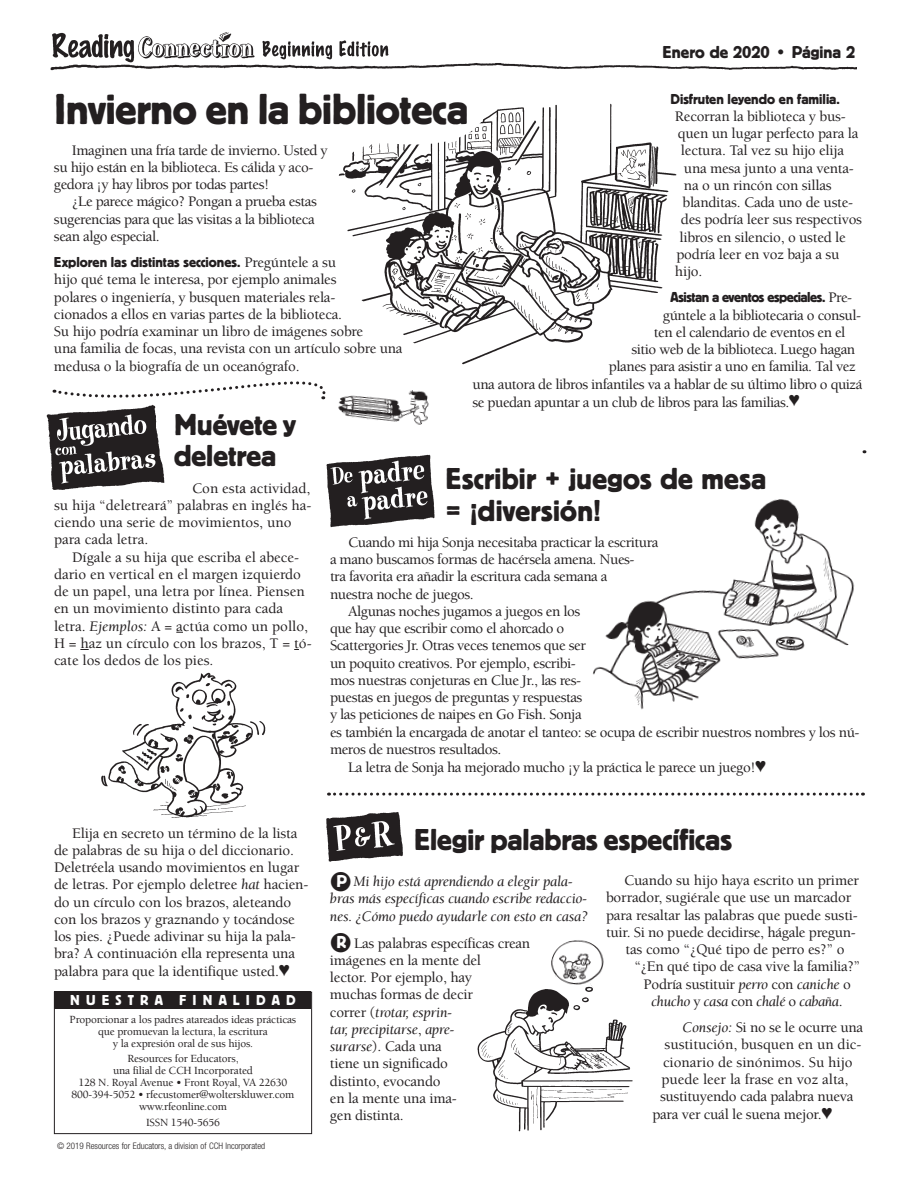
<style>
.page{position:relative;width:918px;height:1188px;background:#fff}
.page>*{position:absolute;margin:0;border:0;box-sizing:border-box;transform-origin:0 0}
.t1{font:45px "Platz";letter-spacing:-.005em;color:#231f20}
.t2{font:31.5px/31.5px "Platz";letter-spacing:.005em;color:#231f20}
.t3{font:18px "Platz";color:#231f20}
.t4{font:500 15px/17.2px "Berkeley Std";letter-spacing:-.015em;color:#231f20}
.t5{font:italic 15px/17.2px "Berkeley Std";letter-spacing:-.015em;color:#231f20}
.t6{font:15px "Platz";color:#231f20}
.t7{font:15px "Platz";letter-spacing:-.03em;color:#231f20}
.t8{font:15px "Platz";letter-spacing:.41em;color:#fff}
.t9{font:500 11.25px/12px "Berkeley Std";letter-spacing:-.015em;color:#231f20;text-align:center}
.t10{font:300 condensed 9px "Helvetica Neue";color:#231f20}
.s1{font-family:"Berkeley Std";font-weight:500}
.s2{font-weight:400;font-style:italic}
.s3{font-weight:500;font-style:normal}
.s4{font-family:"Platz";font-style:normal;font-size:18px;color:#fff}
.s5{font-family:"Platz";font-weight:400;font-size:18px;color:#fff}
</style>
<div class="page">
<svg style="left:328px;top:793px;width:535px;height:3px"></svg>
<img style="left:50px;top:63px;width:807px;height:8px">
<img style="left:53px;top:33px;width:336px;height:30px">
<svg style="left:52px;top:381px;width:274px;height:19px"></svg>
<img style="left:46px;top:404px;width:119px;height:86px">
<img style="left:326px;top:454px;width:109px;height:74px">
<img style="left:338px;top:390px;width:91px;height:35px">
<img style="left:338px;top:103px;width:339px;height:262px">
<img style="left:101px;top:672px;width:165px;height:146px">
<img style="left:593px;top:499px;width:262px;height:211px">
<div style="left:54px;top:992px;width:258px;height:142px;border:1px solid #231f20"></div>
<div style="left:55px;top:992px;width:256px;height:17px;background:#231f20"></div>
<img style="left:326px;top:812px;width:77px;height:50px">
<img style="left:477px;top:987px;width:156px;height:145px">
<img style="left:551px;top:940px;width:53px;height:47px">
<h2 class="t1" style="left:54px;top:84px;width:416px">Invierno en la biblioteca</h2>
<p class="t4" style="left:72px;top:142px;width:257px">Imaginen una fría tarde de invierno. Usted y</p>
<h1 class="t3" style="left:663px;top:42px;width:194px">Enero de 2020 • Página 2</h1>
<p class="t6" style="left:670px;top:90px;width:171px">Disfruten leyendo en familia.</p>
<p class="t4" style="left:675px;top:108px;width:185px">Recorran la biblioteca y bus&shy;quen un lugar perfecto para la</p>
<p class="t4" style="left:681px;top:142px;width:165px">lectura. Tal vez su hijo elija</p>
<p class="t4" style="left:54px;top:159px;width:261px">su hijo están en la biblioteca. Es cálida y aco-</p>
<p class="t4" style="left:684px;top:159px;width:171px">una mesa junto a una venta-</p>
<p class="t4" style="left:54px;top:176px;width:217px">gedora ¡y hay libros por todas partes!</p>
<p class="t4" style="left:684px;top:177px;width:149px">na o un rincón con sillas</p>
<p class="t4" style="left:72px;top:193px;width:246px">¿Le parece mágico? Pongan a prueba estas</p>
<p class="t4" style="left:682px;top:194px;width:172px">blanditas. Cada uno de uste-</p>
<p class="t4" style="left:54px;top:211px;width:262px">sugerencias para que las visitas a la biblioteca</p>
<p class="t4" style="left:681px;top:211px;width:183px">des podría leer sus respectivos</p>
<p class="t4" style="left:54px;top:228px;width:107px">sean algo especial.</p>
<p class="t4" style="left:676px;top:228px;width:171px">libros en silencio, o usted le podría leer en voz baja a su</p>
<p class="t6" style="left:54px;top:254px;width:284px">Exploren las distintas secciones. <span class="s1">Pregúntele a su</span></p>
<p class="t4" style="left:675px;top:263px;width:29px">hijo.</p>
<p class="t4" style="left:54px;top:271px;width:284px">hijo qué tema le interesa, por ejemplo animales polares o ingeniería, y busquen materiales rela-</p>
<p class="t7" style="left:670px;top:289px;width:183px">Asistan a eventos especiales. <span class="s1">Pre-</span></p>
<p class="t4" style="left:54px;top:306px;width:290px">cionados a ellos en varias partes de la biblioteca.</p>
<p class="t4" style="left:663px;top:306px;width:200px">gúntele a la bibliotecaria o consul-</p>
<p class="t4" style="left:54px;top:323px;width:311px">Su hijo podría examinar un libro de imágenes sobre</p>
<p class="t4" style="left:654px;top:324px;width:193px">ten el calendario de eventos en el</p>
<p class="t4" style="left:54px;top:340px;width:350px">una familia de focas, una revista con un artículo sobre una</p>
<p class="t4" style="left:631px;top:341px;width:225px">sitio web de la biblioteca. Luego hagan</p>
<p class="t4" style="left:54px;top:358px;width:247px">medusa o la biografía de un oceanógrafo.</p>
<p class="t4" style="left:609px;top:358px;width:248px">planes para asistir a uno en familia. Tal vez</p>
<h2 class="t2" style="left:174px;top:409px;width:124px">Muévete y deletrea</h2>
<p class="t4" style="left:472px;top:375px;width:392px">una autora de libros infantiles va a hablar de su último libro o quizá</p>
<p class="t4" style="left:472px;top:393px;width:329px">se puedan apuntar a un club de libros para las familias.♥</p>
<h2 class="t2" style="left:446px;top:463px;width:322px">Escribir + juegos de mesa</h2>
<p class="t4" style="left:192px;top:480px;width:120px">Con esta actividad,</p>
<p class="t4" style="left:54px;top:497px;width:259px">su hija “deletreará” palabras en inglés ha-</p>
<h2 class="t2" style="left:446px;top:494px;width:157px">= ¡diversión!</h2>
<p class="t4" style="left:54px;top:514px;width:239px">ciendo una serie de movimientos, uno para cada letra.</p>
<p class="t4" style="left:348px;top:534px;width:312px">Cuando mi hija Sonja necesitaba practicar la escritura</p>
<p class="t4" style="left:72px;top:549px;width:229px">Dígale a su hija que escriba el abece-</p>
<p class="t4" style="left:330px;top:551px;width:306px">a mano buscamos formas de hacérsela amena. Nues-</p>
<p class="t4" style="left:54px;top:566px;width:249px">dario en vertical en el margen izquierdo</p>
<p class="t4" style="left:330px;top:568px;width:279px">tra favorita era añadir la escritura cada semana a</p>
<p class="t4" style="left:54px;top:583px;width:252px">de un papel, una letra por línea. Piensen</p>
<p class="t4" style="left:330px;top:586px;width:145px">nuestra noche de juegos.</p>
<p class="t4" style="left:54px;top:600px;width:231px">en un movimiento distinto para cada</p>
<p class="t4" style="left:348px;top:603px;width:234px">Algunas noches jugamos a juegos en los</p>
<p class="t4" style="left:54px;top:618px;width:256px">letra. <span class="s2">Ejemplos:</span> A = actúa como un pollo,</p>
<p class="t4" style="left:330px;top:620px;width:236px">que hay que escribir como el ahorcado o</p>
<p class="t4" style="left:54px;top:635px;width:259px">H = haz un círculo con los brazos, T = tó-</p>
<p class="t4" style="left:330px;top:637px;width:257px">Scattergories Jr. Otras veces tenemos que ser</p>
<p class="t4" style="left:54px;top:652px;width:161px">cate los dedos de los pies.</p>
<p class="t4" style="left:330px;top:655px;width:247px">un poquito creativos. Por ejemplo, escribi-</p>
<p class="t4" style="left:330px;top:672px;width:253px">mos nuestras conjeturas en Clue Jr., las res-</p>
<p class="t4" style="left:330px;top:689px;width:254px">puestas en juegos de preguntas y respuestas</p>
<p class="t4" style="left:330px;top:706px;width:253px">y las peticiones de naipes en Go Fish. Sonja</p>
<p class="t4" style="left:330px;top:724px;width:531px">es también la encargada de anotar el tanteo: se ocupa de escribir nuestros nombres y los nú-</p>
<p class="t4" style="left:330px;top:741px;width:173px">meros de nuestros resultados.</p>
<p class="t4" style="left:348px;top:759px;width:420px">La letra de Sonja ha mejorado mucho ¡y la práctica le parece un juego!♥</p>
<p class="t4" style="left:54px;top:825px;width:256px;text-indent:18px">Elija en secreto un término de la lista de palabras de su hija o del diccionario.<br>Deletréela usando movimientos en lugar de letras. Por ejemplo deletree <span class="s2">hat</span> hacien&shy;do un círculo con los brazos, aleteando con los brazos y graznando y tocándose los pies. ¿Puede adivinar su hija la pala&shy;bra? A continuación ella representa una palabra para que la identifique usted.♥</p>
<p class="t9" style="left:70px;top:1013px;width:228px">Proporcionar a los padres atareados ideas prácticas que promuevan la lectura, la escritura<br>y la expresión oral de sus hijos.</p>
<p class="t9" style="left:72px;top:1052px;width:224px">Resources for Educators,<br>una filial de CCH Incorporated<br>128 N. Royal Avenue • Front Royal, VA 22630<br>800-394-5052 • rfecustomer@wolterskluwer.com www.rfeonline.com</p>
<p class="t9" style="left:146px;top:1117px;width:75px">ISSN 1540-5656</p>
<p class="t10" style="left:57px;top:1141px;width:210px">© 2019 Resources for Educators, a division of CCH Incorporated</p>
<h3 class="t8" style="left:70px;top:992px;width:227px">NUESTRA FINALIDAD</h3>
<h2 class="t2" style="left:414px;top:824px;width:320px">Elegir palabras específicas</h2>
<p class="t4" style="left:624px;top:872px;width:237px">Cuando su hijo haya escrito un primer</p>
<p class="t4" style="left:606px;top:889px;width:247px">borrador, sugiérale que use un marcador</p>
<p class="t4" style="left:606px;top:907px;width:253px">para resaltar las palabras que puede susti-</p>
<p class="t4" style="left:606px;top:924px;width:251px">tuir. Si no puede decidirse, hágale pregun-</p>
<p class="t4" style="left:626px;top:941px;width:221px">tas como “¿Qué tipo de perro es?” o</p>
<p class="t4" style="left:634px;top:958px;width:227px">“¿En qué tipo de casa vive la familia?”</p>
<p class="t4" style="left:644px;top:976px;width:209px">Podría sustituir <span class="s2">perro</span> con <span class="s2">caniche</span> o</p>
<p class="t5" style="left:651px;top:993px;width:193px">chucho <span class="s3">y</span> casa <span class="s3">con</span> chalé <span class="s3">o</span> cabaña<span class="s3">.</span></p>
<p class="t4" style="left:682px;top:1019px;width:182px"><span class="s2">Consejo:</span> Si no se le ocurre una</p>
<p class="t4" style="left:664px;top:1036px;width:198px">sustitución, busquen en un dic-</p>
<p class="t4" style="left:663px;top:1054px;width:191px">cionario de sinónimos. Su hijo</p>
<p class="t4" style="left:662px;top:1071px;width:188px">puede leer la frase en voz alta,</p>
<p class="t4" style="left:660px;top:1088px;width:195px">sustituyendo cada palabra nueva</p>
<p class="t4" style="left:652px;top:1106px;width:181px">para ver cuál le suena mejor.♥</p>
<p class="t5" style="left:330px;top:873px;width:259px">●<span class="s4">P</span> Mi hijo está aprendiendo a elegir pala&shy;bras más específicas cuando escribe redaccio&shy;nes. ¿Cómo puedo ayudarle con esto en casa?</p>
<p class="t4" style="left:330px;top:935px;width:202px">●<span class="s5">R</span> Las palabras específicas crean imágenes en la mente del<br>lector. Por ejemplo, hay<br>muchas formas de decir<br>correr (<span class="s2">trotar, esprin-<br>tar, precipitarse</span>, <span class="s2">apre-<br>surarse</span>). Cada una<br>tiene un significado<br>distinto, evocando<br>en la mente una ima-<br>gen distinta.</p>
</div>
